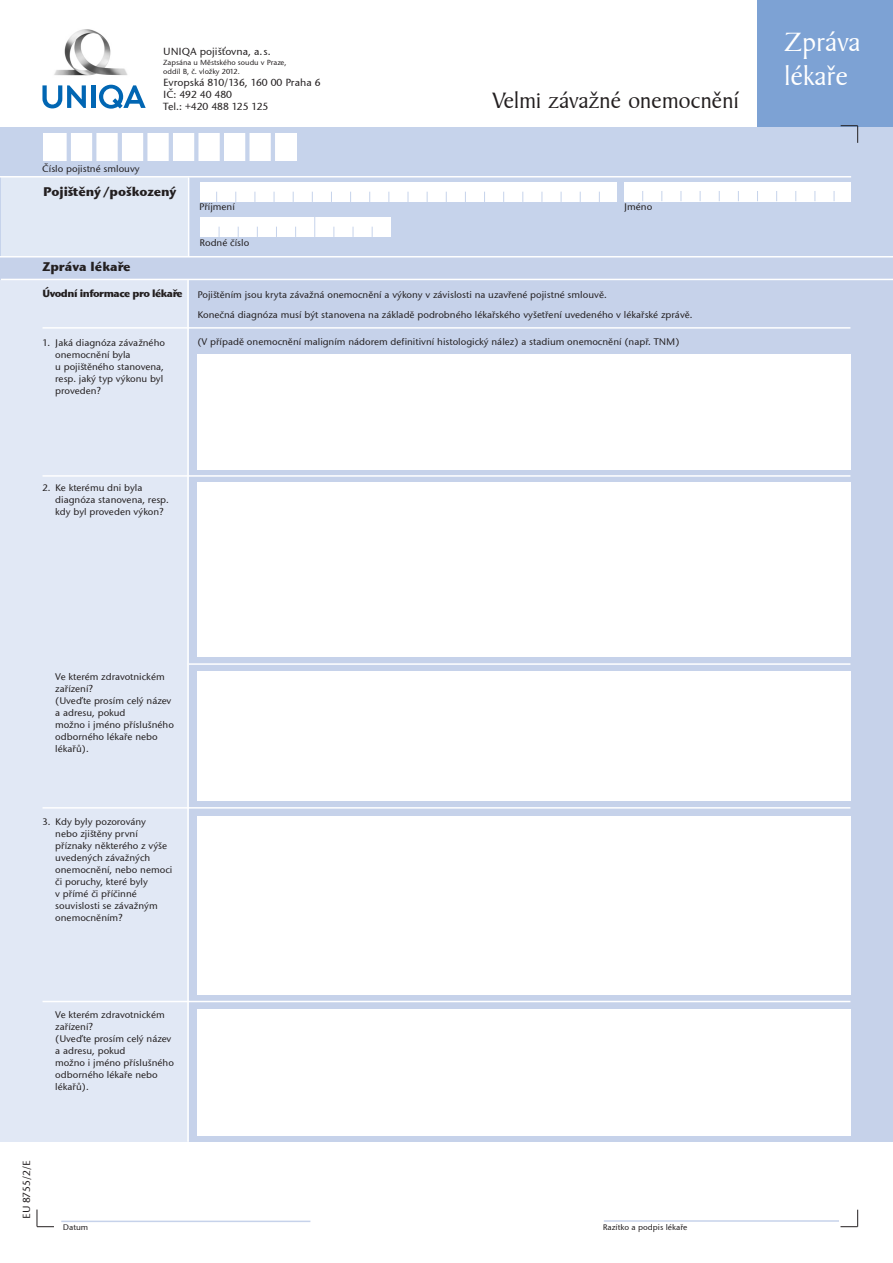
<style>
.page{position:relative;width:893px;height:1263px;background:#fff}
.page>*{position:absolute;margin:0;border:0;box-sizing:border-box;transform-origin:0 0}
.Normální{font:28.5px "Baker Signet TL";letter-spacing:.01em;color:#fff}
._1_antr_head_18pt{font:24px "Baker Signet TL";letter-spacing:.01em;color:#231f20}
._2_die_sub_8_5_8_5{font:700 12.75px "Stone San Itc TEE";color:#231f20}
.Normální-2{font:500 10.5px "Stone San Itc TEE";color:#231f20}
._3_die_copy_6_5_8_5{font:700 10.5px "Stone San Itc TEE";letter-spacing:-.04em;color:#231f20}
.Normální-3{font:500 9.75px/12px "Stone San Itc TEE";color:#231f20}
._3_die_copy_6_5_8_5-2{font:500 9.75px "Stone San Itc TEE";color:#231f20}
._3_die_copy_6_5_8_5-3{font:500 8.25px "Stone San Itc TEE";color:#231f20}
.Normální-4{font:500 7.5px "Stone San Itc TEE";color:#231f20}
</style>
<div class="page">
<div style="left:758px;top:0;width:135px;height:136px;background:#7da2d4"></div>
<div style="left:1px;top:127px;width:892px;height:130px;background:#c6d3eb"></div>
<div style="left:1px;top:176px;width:188px;height:81px;background:#e1e9f5"></div>
<img style="left:54px;top:29px;width:74px;height:47px">
<svg style="left:42px;top:85px;width:44px;height:23px"></svg>
<hr style="left:91px;top:85px;width:4px;height:23px;background:#0166b3">
<svg style="left:99px;top:85px;width:47px;height:24px"></svg>
<div style="left:200px;top:218px;width:190px;height:19px;background:#fff"></div>
<svg style="left:314px;top:217px;width:1px;height:20px"></svg>
<div style="left:624px;top:182px;width:227px;height:19px;background:#fff"></div>
<div style="left:200px;top:182px;width:416px;height:19px;background:#fff"></div>
<hr style="left:188px;top:177px;width:1px;height:80px;background:#fff">
<hr style="left:0;top:176px;width:851px;height:1px;background:#fff">
<svg style="left:841px;top:125px;width:17px;height:18px"></svg>
<div style="left:43px;top:133px;width:254px;height:28px;background:#fff"></div>
<hr style="left:67px;top:131px;width:4px;height:31px;background:#c6d3eb">
<hr style="left:92px;top:131px;width:4px;height:31px;background:#c6d3eb">
<hr style="left:118px;top:131px;width:4px;height:31px;background:#c6d3eb">
<hr style="left:143px;top:131px;width:4px;height:31px;background:#c6d3eb">
<hr style="left:169px;top:131px;width:4px;height:31px;background:#c6d3eb">
<hr style="left:194px;top:131px;width:4px;height:31px;background:#c6d3eb">
<hr style="left:220px;top:131px;width:4px;height:31px;background:#c6d3eb">
<svg style="left:245px;top:133px;width:4px;height:28px"></svg>
<hr style="left:271px;top:131px;width:4px;height:31px;background:#c6d3eb">
<div style="left:1px;top:257px;width:892px;height:885px;background:#c6d2ea"></div>
<hr style="left:61px;top:1220px;width:249px;height:2px;background:#c6d2ea">
<hr style="left:604px;top:1220px;width:235px;height:2px;background:#c6d2ea">
<div style="left:1px;top:280px;width:188px;height:862px;background:#e1e8f5"></div>
<hr style="left:189px;top:663px;width:661px;height:2px;background:#fff">
<hr style="left:43px;top:807px;width:807px;height:2px;background:#fff">
<hr style="left:187px;top:280px;width:2px;height:862px;background:#fff">
<hr style="left:1px;top:279px;width:892px;height:1px;background:#fff">
<hr style="left:43px;top:327px;width:807px;height:2px;background:#fff">
<hr style="left:43px;top:475px;width:807px;height:2px;background:#fff">
<div style="left:197px;top:354px;width:653px;height:116px;background:#fff"></div>
<div style="left:197px;top:482px;width:653px;height:174px;background:#fff"></div>
<div style="left:197px;top:671px;width:653px;height:129px;background:#fff"></div>
<hr style="left:43px;top:1001px;width:807px;height:1px;background:#fff">
<div style="left:197px;top:816px;width:653px;height:178px;background:#fff"></div>
<div style="left:197px;top:1009px;width:653px;height:127px;background:#fff"></div>
<svg style="left:840px;top:1210px;width:18px;height:17px"></svg>
<svg style="left:37px;top:1209px;width:17px;height:18px"></svg>
<hr style="left:0;top:256px;width:893px;height:1px;background:#fff">
<p class="_3_die_copy_6_5_8_5-2" style="left:42px;top:163px;width:99px">Číslo pojistné smlouvy</p>
<p class="Normální-2" style="left:163px;top:45px;width:109px">UNIQA pojišťovna, a.s.</p>
<p class="Normální-4" style="left:163px;top:58px;width:125px">Zapsána u Městského soudu v Praze,</p>
<p class="Normální-4" style="left:163px;top:67px;width:78px">oddíl B, č. vložky 2012.</p>
<p class="Normální-2" style="left:163px;top:76px;width:159px">Evropská 810/136, 160 00 Praha 6</p>
<p class="Normální-2" style="left:163px;top:88px;width:70px">IČ: 492 40 480</p>
<p class="Normální-2" style="left:163px;top:100px;width:107px">Tel.: +420 488 125 125</p>
<p class="_2_die_sub_8_5_8_5" style="left:43px;top:183px;width:135px">Pojištěný / poškozený</p>
<p class="_1_antr_head_18pt" style="left:492px;top:86px;width:248px">Velmi závažné onemocnění</p>
<p class="_3_die_copy_6_5_8_5-2" style="left:199px;top:201px;width:37px">Příjmení</p>
<p class="_3_die_copy_6_5_8_5-2" style="left:624px;top:201px;width:30px">Jméno</p>
<p class="_2_die_sub_8_5_8_5" style="left:43px;top:259px;width:89px">Zpráva lékaře</p>
<p class="_3_die_copy_6_5_8_5-2" style="left:200px;top:237px;width:51px">Rodné číslo</p>
<p class="_3_die_copy_6_5_8_5" style="left:43px;top:287px;width:142px">Úvodní informace pro lékaře</p>
<p class="Normální-3" style="left:197px;top:289px;width:411px">Pojištěním jsou kryta závažná onemocnění a výkony v závislosti na uzavřené pojistné smlouvě.</p>
<p class="Normální-3" style="left:197px;top:309px;width:497px">Konečná diagnóza musí být stanovena na základě podrobného lékařského vyšetření uvedeného v lékařské zprávě.</p>
<p class="Normální-3" style="left:197px;top:336px;width:484px">(V případě onemocnění maligním nádorem definitivní histologický nález) a stadium onemocnění (např. TNM)</p>
<p class="Normální-3" style="left:43px;top:337px;width:124px">1. Jaká diagnóza závažného</p>
<p class="Normální-3" style="left:55px;top:349px;width:77px">onemocnění byla</p>
<p class="Normální-3" style="left:55px;top:361px;width:110px;text-align:justify">u pojištěného stanovena, resp. jaký typ výkonu byl proveden?</p>
<p class="Normální-3" style="left:43px;top:482px;width:102px">2. Ke kterému dni byla</p>
<p class="Normální-3" style="left:55px;top:494px;width:115px">diagnóza stanovena, resp. kdy byl proveden výkon?</p>
<p class="Normální" style="left:785px;top:24px;width:77px">Zpráva</p>
<p class="Normální" style="left:785px;top:59px;width:65px">lékaře</p>
<p class="Normální-3" style="left:55px;top:670px;width:111px">Ve kterém zdravotnickém</p>
<p class="Normální-3" style="left:55px;top:682px;width:39px">zařízení?</p>
<p class="Normální-3" style="left:55px;top:694px;width:118px">(Uveďte prosím celý název</p>
<p class="Normální-3" style="left:55px;top:706px;width:72px">a adresu, pokud</p>
<p class="Normální-3" style="left:55px;top:718px;width:120px">možno i jméno příslušného odborného lékaře nebo</p>
<p class="Normální-3" style="left:55px;top:742px;width:35px">lékařů).</p>
<p class="Normální-3" style="left:55px;top:815px;width:119px;text-indent:-13px">3. Kdy byly pozorovány<br>nebo zjištěny první příznaky některého z výše uvedených závažných onemocnění, nebo nemoci či poruchy, které byly<br>v přímé či příčinné souvislosti se závažným onemocněním?</p>
<p class="Normální-3" style="left:55px;top:1008px;width:111px">Ve kterém zdravotnickém</p>
<p class="Normální-3" style="left:55px;top:1020px;width:39px">zařízení?</p>
<p class="Normální-3" style="left:55px;top:1032px;width:118px">(Uveďte prosím celý název</p>
<p class="Normální-3" style="left:55px;top:1044px;width:72px">a adresu, pokud</p>
<p class="Normální-3" style="left:55px;top:1056px;width:120px">možno i jméno příslušného odborného lékaře nebo</p>
<p class="Normální-3" style="left:55px;top:1080px;width:35px">lékařů).</p>
<p class="Normální-2" style="left:20px;top:1219px;width:60px;rotate:-90deg">EU 8755/2/E</p>
<p class="_3_die_copy_6_5_8_5-3" style="left:63px;top:1222px;width:27px">Datum</p>
<p class="_3_die_copy_6_5_8_5-3" style="left:603px;top:1222px;width:86px">Razítko a podpis lékaře</p>
</div>
